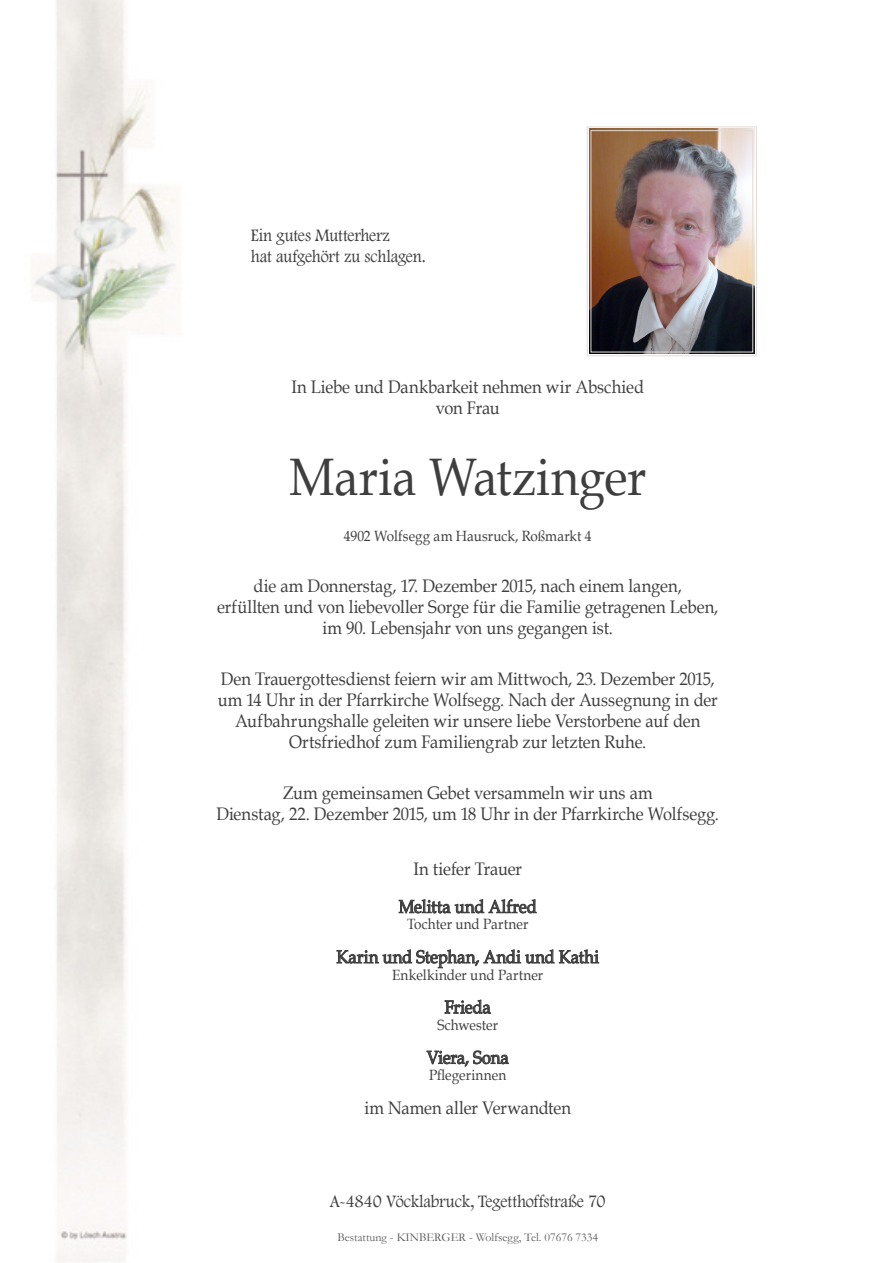
<style>
.page{position:relative;width:893px;height:1263px;background:#fff}
.page>*{position:absolute;margin:0;border:0;box-sizing:border-box;transform-origin:0 0}
.t1{font:52.8px "Book Antiqua";color:#3e3e3f;scale:.91 1}
.t2{font:18.15px/21px "Book Antiqua";color:#3e3e3f;text-align:center;scale:.91 1}
.t3{font:18.15px/21px "Footlight MT Light";letter-spacing:-.015em;color:#3e3e3f;scale:.91 1}
.t4{font:14.85px "Book Antiqua";letter-spacing:.005em;color:#3e3e3f;scale:.91 1}
.t5{font:12px "Garamond";color:#57585a}
</style>
<div class="page">
<img style="left:33px;top:0;width:724px;height:1263px">
<svg style="left:399px;top:899px;width:138px;height:14px"></svg>
<svg style="left:337px;top:949px;width:262px;height:19px"></svg>
<svg style="left:445px;top:1000px;width:46px;height:14px"></svg>
<svg style="left:427px;top:1050px;width:82px;height:16px"></svg>
<img style="left:586px;top:126px;width:171px;height:230px">
<div style="left:591px;top:130px;width:162px;height:222px;border:1px solid #e3dbd6"></div>
<p class="t3" style="left:251px;top:224px;width:194px">Ein gutes Mutterherz<br>hat aufgehört zu schlagen.</p>
<p class="t2" style="left:291px;top:375px;width:389px">In Liebe und Dankbarkeit nehmen wir Abschied von Frau</p>
<p class="t1" style="left:289px;top:441px;width:394px">Maria Watzinger</p>
<p class="t4" style="left:344px;top:526px;width:274px">4902 Wolfsegg am Hausruck, Roßmarkt 4</p>
<p class="t2" style="left:217px;top:575px;width:552px">die am Donnerstag, 17. Dezember 2015, nach einem langen,<br>erfüllten und von liebevoller Sorge für die Familie getragenen Leben, im 90. Lebensjahr von uns gegangen ist.</p>
<p class="t2" style="left:218px;top:668px;width:551px">Den Trauergottesdienst feiern wir am Mittwoch, 23. Dezember 2015, um 14 Uhr in der Pfarrkirche Wolfsegg. Nach der Aussegnung in der Aufbahrungshalle geleiten wir unsere liebe Verstorbene auf den Ortsfriedhof zum Familiengrab zur letzten Ruhe.</p>
<p class="t2" style="left:216px;top:782px;width:554px">Zum gemeinsamen Gebet versammeln wir uns am<br>Dienstag, 22. Dezember 2015, um 18 Uhr in der Pfarrkirche Wolfsegg.</p>
<p class="t2" style="left:413px;top:858px;width:121px">In tiefer Trauer</p>
<p class="t2" style="left:399px;top:896px;width:153px">Melitta und Alfred</p>
<p class="t4" style="left:407px;top:914px;width:135px">Tochter und Partner</p>
<p class="t2" style="left:336px;top:946px;width:290px">Karin und Stephan, Andi und Kathi</p>
<p class="t4" style="left:392px;top:964px;width:168px">Enkelkinder und Partner</p>
<p class="t2" style="left:445px;top:996px;width:52px">Frieda</p>
<p class="t4" style="left:437px;top:1014px;width:68px">Schwester</p>
<p class="t2" style="left:427px;top:1046px;width:92px">Viera, Sona</p>
<p class="t4" style="left:429px;top:1065px;width:86px">Pflegerinnen</p>
<p class="t2" style="left:364px;top:1097px;width:229px">im Namen aller Verwandten</p>
<p class="t3" style="left:330px;top:1190px;width:305px">A-4840 Vöcklabruck, Tegetthoffstraße 70</p>
<p class="t5" style="left:337px;top:1229px;width:262px">Bestattung - KINBERGER - Wolfsegg, Tel. 07676 7334</p>
</div>
